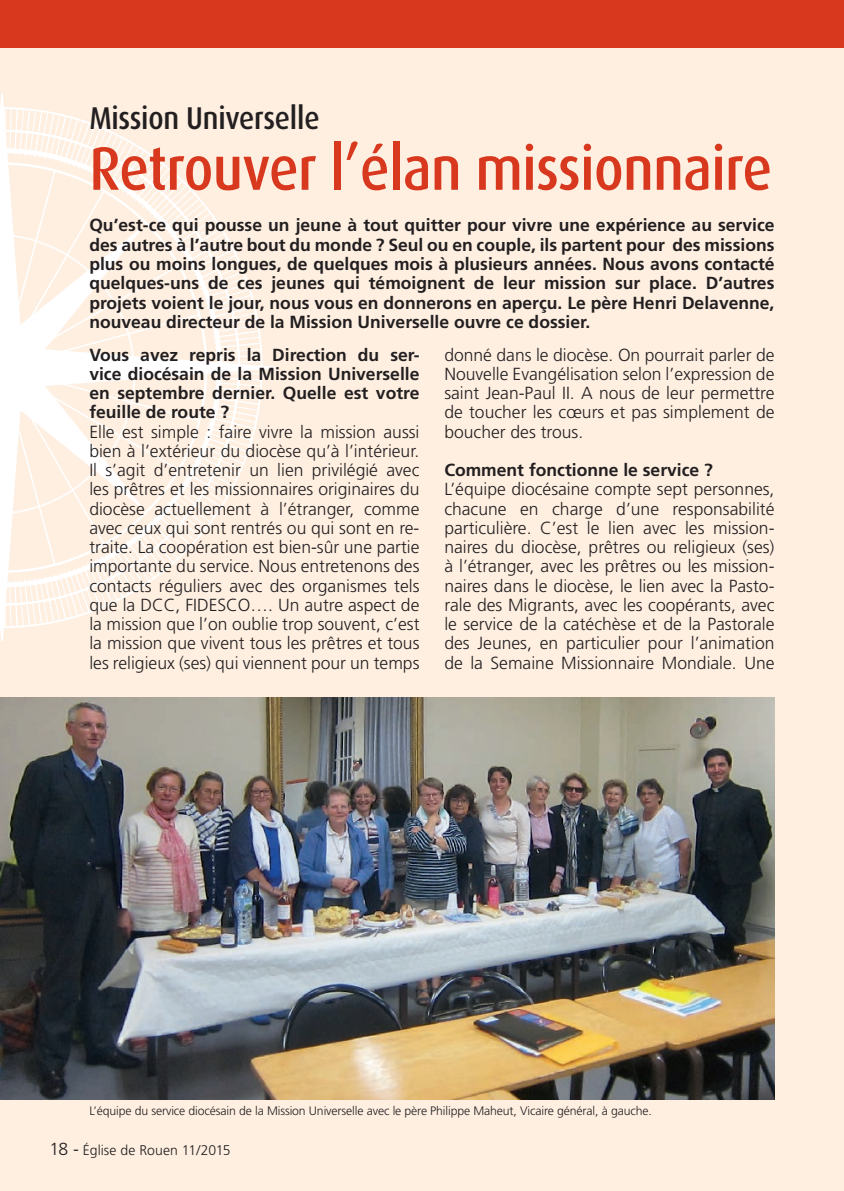
<style>
.page{position:relative;width:844px;height:1191px;background:#fff}
.page>*{position:absolute;margin:0;border:0;box-sizing:border-box;transform-origin:0 0}
.t1{font:500 61.25px "Dax";letter-spacing:-.01em;color:#d8381e;scale:.9 1}
.t2{font:500 31.5px "Dax";letter-spacing:-.01em;color:#231f20;scale:.9 1}
.t3{font:300 17.5px/19.2px "Frutiger";color:#231f20;text-align:justify}
.t4{font:700 17.5px/19.2px "Frutiger";color:#231f20;text-align:justify}
.t5{font:300 14px "Frutiger";letter-spacing:.005em;color:#231f20}
.t6{font:300 12.25px "Frutiger";letter-spacing:-.01em;color:#231f20}
.s1{font-size:17.5px}
</style>
<div class="page">
<div style="left:0;top:0;width:843px;height:1191px;background:#feefe1"></div>
<svg style="left:0;top:94px;width:275px;height:547px"></svg>
<div style="left:0;top:0;width:843px;height:47px;background:#d8381e"></div>
<img style="left:0;top:697px;width:774px;height:402px">
<h2 class="t2" style="left:89px;top:100px;width:257px">Mission Universelle</h2>
<h1 class="t1" style="left:89px;top:134px;width:759px">Retrouver l’élan missionnaire</h1>
<p class="t4" style="left:89px;top:216px;width:686px">Qu’est-ce qui pousse un jeune à tout quitter pour vivre une expérience au service des autres à l’autre bout du monde ? Seul ou en couple, ils partent pour des missions plus ou moins longues, de quelques mois à plusieurs années. Nous avons contacté quelques-uns de ces jeunes qui témoignent de leur mission sur place. D’autres projets voient le jour, nous vous en donnerons en aperçu. Le père Henri Delavenne, nouveau directeur de la Mission Universelle ouvre ce dossier.</p>
<p class="t4" style="left:89px;top:345px;width:331px">Vous avez repris la Direction du ser&shy;vice diocésain de la Mission Universelle en septembre dernier. Quelle est votre feuille de route ?</p>
<p class="t3" style="left:89px;top:422px;width:331px">Elle est simple : faire vivre la mission aussi bien à l’extérieur du diocèse qu’à l’intérieur.<br>Il s’agit d’entretenir un lien privilégié avec les prêtres et les missionnaires originaires du diocèse actuellement à l’étranger, comme avec ceux qui sont rentrés ou qui sont en re&shy;traite. La coopération est bien-sûr une partie importante du service. Nous entretenons des contacts réguliers avec des organismes tels que la DCC, FIDESCO…. Un autre aspect de la mission que l’on oublie trop souvent, c’est la mission que vivent tous les prêtres et tous les religieux (ses) qui viennent pour un temps</p>
<p class="t3" style="left:444px;top:345px;width:331px">donné dans le diocèse. On pourrait parler de Nouvelle Evangélisation selon l’expression de saint Jean-Paul II. A nous de leur permettre de toucher les cœurs et pas simplement de boucher des trous.</p>
<p class="t4" style="left:444px;top:460px;width:270px">Comment fonctionne le service ?</p>
<p class="t3" style="left:444px;top:480px;width:331px">L’équipe diocésaine compte sept personnes, chacune en charge d’une responsabilité particulière. C’est le lien avec les mission&shy;naires du diocèse, prêtres ou religieux (ses) à l’étranger, avec les prêtres ou les mission&shy;naires dans le diocèse, le lien avec la Pasto&shy;rale des Migrants, avec les coopérants, avec le service de la catéchèse et de la Pastorale des Jeunes, en particulier pour l’animation de la Semaine Missionnaire Mondiale. Une</p>
<p class="t6" style="left:89px;top:1104px;width:564px">L’équipe du service diocésain de la Mission Universelle avec le père Philippe Maheut, Vicaire général, à gauche.</p>
<p class="t5" style="left:50px;top:1141px;width:182px"><span class="s1">18 -</span> Église de Rouen 11/2015</p>
</div>
